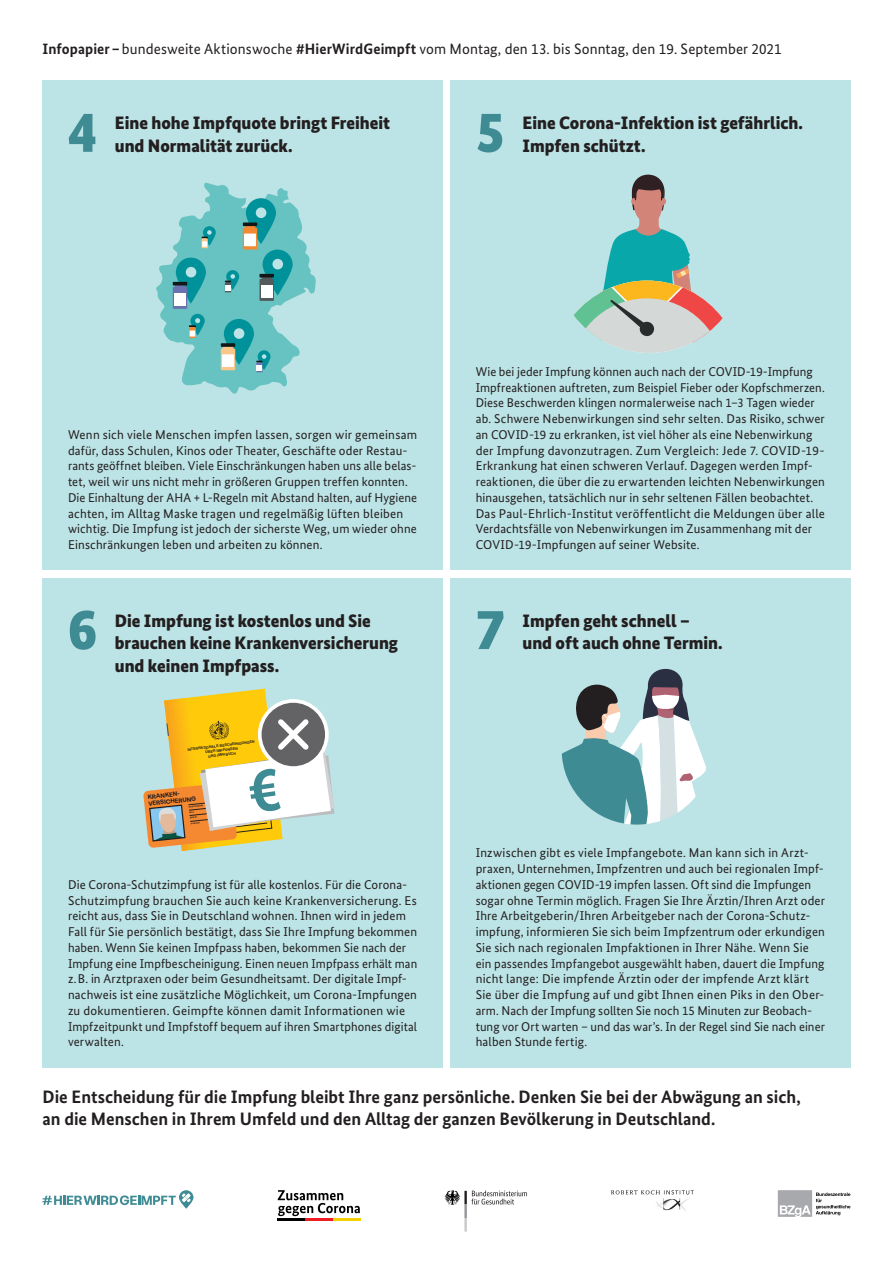
<style>
.page{position:relative;width:893px;height:1263px;background:#fff}
.page>*{position:absolute;margin:0;border:0;box-sizing:border-box;transform-origin:0 0}
.t1{font:900 58.35px "Bundes Sans";color:#3e8b94}
.t2{font:900 18px/22.5px "Bundes Sans";color:#231f20}
.t3{font:700 18px/22.5px "Bundes Sans";color:#231f20}
.t4{font:15px "Bundes Sans";letter-spacing:.005em;color:#231f20}
.t5{font:12.75px/15.8px "Bundes Sans";letter-spacing:.01em;color:#231f20}
.t6{font:700 6.15px/6.6px "Stabil Grotesk";color:#231f20}
.t7{font:700 3.6px/4.7px "Helvetica";color:#231f20;text-align:center}
.s1{font-weight:700}
</style>
<div class="page">
<div style="left:43px;top:578px;width:400px;height:489px;background:#bce3e5"></div>
<div style="left:43px;top:81px;width:400px;height:489px;background:#bce3e5"></div>
<div style="left:450px;top:81px;width:400px;height:489px;background:#bce3e5"></div>
<div style="left:450px;top:578px;width:400px;height:489px;background:#bce3e5"></div>
<svg style="left:156px;top:183px;width:160px;height:211px"></svg>
<svg style="left:573px;top:174px;width:150px;height:179px"></svg>
<svg style="left:562px;top:669px;width:144px;height:156px"></svg>
<svg style="left:278px;top:1190px;width:82px;height:26px"></svg>
<hr style="left:278px;top:1218px;width:27px;height:2px;background:#000">
<hr style="left:305px;top:1218px;width:28px;height:2px;background:#ee1d23">
<hr style="left:333px;top:1218px;width:27px;height:2px;background:#f4cf02">
<svg style="left:444px;top:1190px;width:83px;height:42px"></svg>
<svg style="left:611px;top:1190px;width:83px;height:4px"></svg>
<img style="left:656px;top:1198px;width:33px;height:13px">
<svg style="left:778px;top:1190px;width:72px;height:27px"></svg>
<svg style="left:43px;top:1195px;width:133px;height:10px"></svg>
<svg style="left:179px;top:1190px;width:14px;height:19px"></svg>
<svg style="left:182px;top:1193px;width:9px;height:9px"></svg>
<svg style="left:143px;top:689px;width:191px;height:162px"></svg>
<p class="t4" style="left:43px;top:40px;width:740px"><span class="s1">Infopapier –</span> bundesweite Aktionswoche <span class="s1">#HierWirdGeimpft</span> vom Montag, den 13. bis Sonntag, den 19. September 2021</p>
<h1 class="t1" style="left:68px;top:97px;width:31px">4</h1>
<h1 class="t1" style="left:476px;top:97px;width:31px">5</h1>
<h2 class="t2" style="left:115px;top:112px;width:277px">Eine hohe Impfquote bringt Freiheit und Normalität zurück.</h2>
<h2 class="t2" style="left:522px;top:112px;width:282px">Eine Corona-Infektion ist gefährlich.<br>Impfen schützt.</h2>
<p class="t5" style="left:68px;top:426px;width:351px">Wenn sich viele Menschen impfen lassen, sorgen wir gemeinsam dafür, dass Schulen, Kinos oder Theater, Geschäfte oder Restau&shy;rants geöffnet bleiben. Viele Einschränkungen haben uns alle belas&shy;tet, weil wir uns nicht mehr in größeren Gruppen treffen konnten.<br>Die Einhaltung der AHA + L-Regeln mit Abstand halten, auf Hygiene achten, im Alltag Maske tragen und regelmäßig lüften bleiben wichtig. Die Impfung ist jedoch der sicherste Weg, um wieder ohne Einschränkungen leben und arbeiten zu können.</p>
<h1 class="t1" style="left:68px;top:594px;width:31px">6</h1>
<h2 class="t2" style="left:115px;top:609px;width:285px">Die Impfung ist kostenlos und Sie brauchen keine Krankenversicherung und keinen Impfpass.</h2>
<p class="t7" style="left:187px;top:747px;width:69px;rotate:-7deg">INTERNATIONALE BESCHEINIGUNGEN<br>ÜBER IMPFUNGEN<br>UND IMPFBUCH</p>
<p class="t6" style="left:147px;top:793px;width:49px;rotate:-6deg">KRANKEN-<br>VERSICHERUNG</p>
<p class="t5" style="left:68px;top:876px;width:351px">Die Corona-Schutzimpfung ist für alle kostenlos. Für die Corona-Schutzimpfung brauchen Sie auch keine Krankenversicherung. Es reicht aus, dass Sie in Deutschland wohnen. Ihnen wird in jedem Fall für Sie persönlich bestätigt, dass Sie Ihre Impfung bekommen haben. Wenn Sie keinen Impfpass haben, bekommen Sie nach der Impfung eine Impfbescheinigung. Einen neuen Impfpass erhält man z. B. in Arztpraxen oder beim Gesundheitsamt. Der digitale Impf&shy;nachweis ist eine zusätzliche Möglichkeit, um Corona-Impfungen zu dokumentieren. Geimpfte können damit Informationen wie Impfzeitpunkt und Impfstoff bequem auf ihren Smartphones digital verwalten.</p>
<p class="t5" style="left:476px;top:363px;width:351px">Wie bei jeder Impfung können auch nach der COVID-19-Impfung Impfreaktionen auftreten, zum Beispiel Fieber oder Kopfschmerzen.<br>Diese Beschwerden klingen normalerweise nach 1–3 Tagen wieder ab. Schwere Nebenwirkungen sind sehr selten. Das Risiko, schwer an COVID-19 zu erkranken, ist viel höher als eine Nebenwirkung der Impfung davonzutragen. Zum Vergleich: Jede 7. COVID-19- Erkrankung hat einen schweren Verlauf. Dagegen werden Impf&shy;reaktionen, die über die zu erwartenden leichten Nebenwirkungen hinausgehen, tatsächlich nur in sehr seltenen Fällen beobachtet.<br>Das Paul-Ehrlich-Institut veröffentlicht die Meldungen über alle Verdachtsfälle von Nebenwirkungen im Zusammenhang mit der COVID-19-Impfungen auf seiner Website.</p>
<h1 class="t1" style="left:476px;top:594px;width:31px">7</h1>
<h2 class="t2" style="left:522px;top:609px;width:202px">Impfen geht schnell – und oft auch ohne Termin.</h2>
<p class="t5" style="left:476px;top:845px;width:351px">Inzwischen gibt es viele Impfangebote. Man kann sich in Arzt&shy;praxen, Unternehmen, Impfzentren und auch bei regionalen Impf&shy;aktionen gegen COVID-19 impfen lassen. Oft sind die Impfungen sogar ohne Termin möglich. Fragen Sie Ihre Ärztin/Ihren Arzt oder Ihre Arbeitgeberin/Ihren Arbeitgeber nach der Corona-Schutz&shy;impfung, informieren Sie sich beim Impfzentrum oder erkundigen Sie sich nach regionalen Impfaktionen in Ihrer Nähe. Wenn Sie ein passendes Impfangebot ausgewählt haben, dauert die Impfung nicht lange: Die impfende Ärztin oder der impfende Arzt klärt Sie über die Impfung auf und gibt Ihnen einen Piks in den Ober&shy;arm. Nach der Impfung sollten Sie noch 15 Minuten zur Beobach&shy;tung vor Ort warten – und das war’s. In der Regel sind Sie nach einer halben Stunde fertig.</p>
<h2 class="t3" style="left:43px;top:1085px;width:760px">Die Entscheidung für die Impfung bleibt Ihre ganz persönliche. Denken Sie bei der Abwägung an sich, an die Menschen in Ihrem Umfeld und den Alltag der ganzen Bevölkerung in Deutschland.</h2>
</div>
